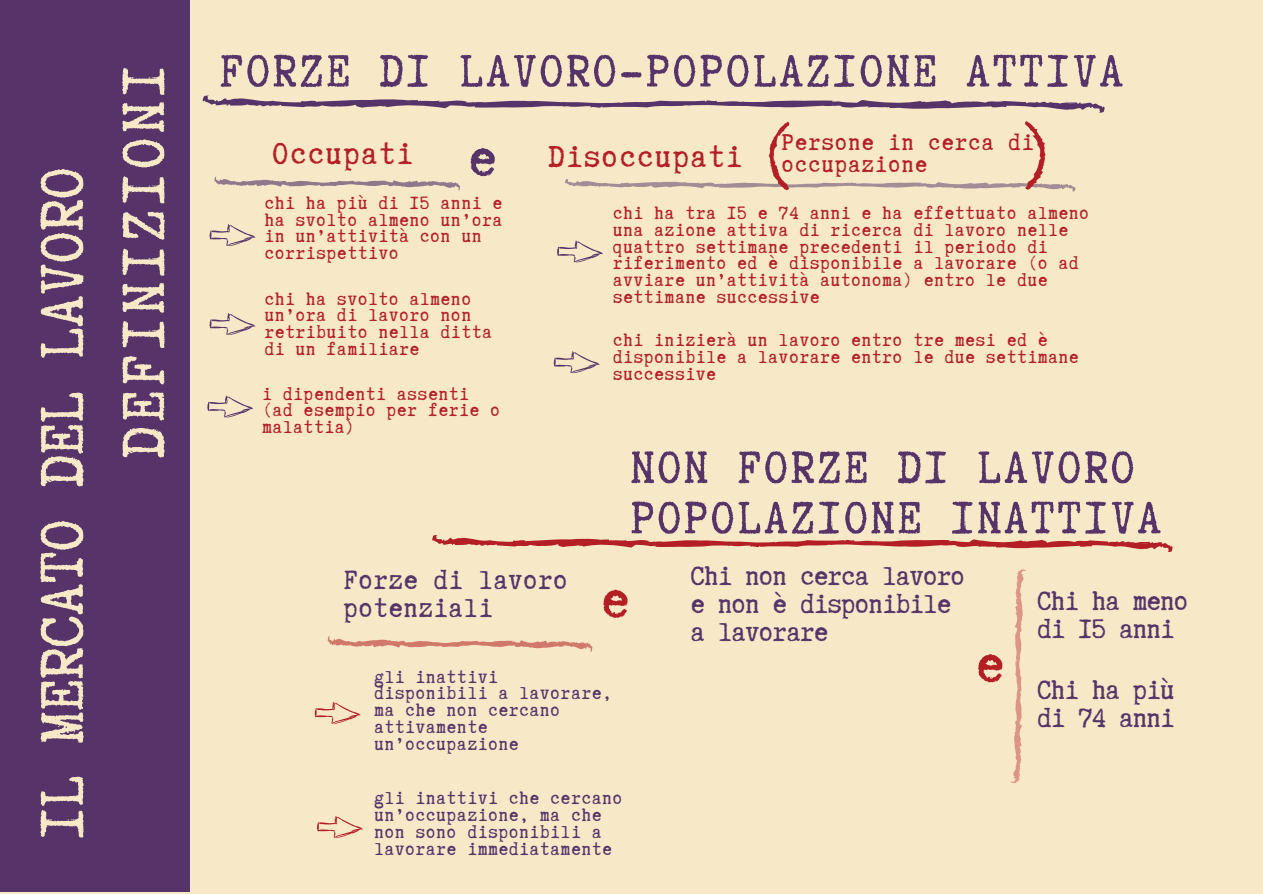
<style>
.page{position:relative;width:1263px;height:894px;background:#fff}
.page>*{position:absolute;margin:0;border:0;box-sizing:border-box;transform-origin:0 0}
.t1{font:94.35px "Truetypewriter Polygl OTT";color:#b41f26}
.t2{font:94.2px "Truetypewriter Polygl OTT";color:#b41f26}
.t3{font:72px "Truetypewriter Polygl OTT";color:#f7e8c8}
.t4{font:70.65px "Truetypewriter Polygl OTT";letter-spacing:.065em;color:#f7e8c8}
.t5{font:63px "Truetypewriter Polygl OTT";color:#b41f26}
.t6{font:54px/50.2px "Truetypewriter Polygl OTT";letter-spacing:.05em;color:#563469}
.t7{font:36px "Truetypewriter Polygl OTT";letter-spacing:.05em;color:#b41f26}
.t8{font:31.5px/27.9px "Truetypewriter Polygl OTT";letter-spacing:-.01em;color:#563469}
.t9{font:31.5px/27.9px "Truetypewriter Polygl OTT";letter-spacing:.03em;color:#563469}
.t10{font:27px/22.4px "Truetypewriter Polygl OTT";letter-spacing:.05em;color:#b41f26}
.t11{font:21px/16.8px "Truetypewriter Polygl OTT";letter-spacing:.05em;color:#b41f26}
.t12{font:21px/16.8px "Truetypewriter Polygl OTT";letter-spacing:.05em;color:#563469}
.s1{font-size:63px;color:#563469}
</style>
<div class="page">
<div style="left:0;top:0;width:1263px;height:893px;background:#f7e8c8"></div>
<div style="left:0;top:0;width:189px;height:891px;background:#563469"></div>
<svg style="left:214px;top:176px;width:246px;height:14px"></svg>
<svg style="left:565px;top:179px;width:511px;height:13px"></svg>
<svg style="left:432px;top:535px;width:741px;height:17px"></svg>
<svg style="left:327px;top:636px;width:266px;height:16px"></svg>
<svg style="left:202px;top:95px;width:903px;height:18px"></svg>
<svg style="left:1010px;top:569px;width:16px;height:214px"></svg>
<svg style="left:209px;top:224px;width:47px;height:22px"></svg>
<svg style="left:209px;top:313px;width:47px;height:22px"></svg>
<svg style="left:207px;top:395px;width:46px;height:23px"></svg>
<svg style="left:557px;top:240px;width:46px;height:23px"></svg>
<svg style="left:553px;top:351px;width:47px;height:23px"></svg>
<svg style="left:314px;top:701px;width:47px;height:23px"></svg>
<svg style="left:317px;top:816px;width:46px;height:22px"></svg>
<h3 class="t3" style="left:25px;top:839px;width:673px;rotate:-90deg">IL MERCATO DEL LAVORO</h3>
<h3 class="t4" style="left:107px;top:458px;width:394px;rotate:-90deg">DEFINIZIONI</h3>
<h3 class="t6" style="left:220px;top:45px;width:905px">FORZE DI LAVORO-POPOLAZIONE ATTIVA</h3>
<h2 class="t2" style="left:755px;top:107px;width:43px">(</h2>
<h1 class="t1" style="left:1018px;top:106px;width:43px">)</h1>
<h3 class="t7" style="left:273px;top:137px;width:471px">Occupati <span class="s1">e</span> Disoccupati</h3>
<p class="t10" style="left:782px;top:131px;width:253px">Persone in cerca di occupazione</p>
<p class="t11" style="left:265px;top:194px;width:239px">chi ha più di 15 anni e ha svolto almeno un’ora in un’attività con un corrispettivo</p>
<p class="t11" style="left:613px;top:204px;width:477px">chi ha tra 15 e 74 anni e ha effettuato almeno una azione attiva di ricerca di lavoro nelle quattro settimane precedenti il periodo di riferimento ed è disponibile a lavorare (o ad avviare un’attività autonoma) entro le due settimane successive</p>
<p class="t11" style="left:265px;top:290px;width:228px">chi ha svolto almeno un’ora di lavoro non retribuito nella ditta di un familiare</p>
<p class="t11" style="left:263px;top:385px;width:239px">i dipendenti assenti (ad esempio per ferie o malattia)</p>
<p class="t11" style="left:613px;top:331px;width:467px">chi inizierà un lavoro entro tre mesi ed è disponibile a lavorare entro le due settimane successive</p>
<h3 class="t6" style="left:631px;top:442px;width:532px">NON FORZE DI LAVORO<br>POPOLAZIONE INATTIVA</h3>
<h3 class="t8" style="left:691px;top:561px;width:276px">Chi non cerca lavoro e non è disponibile a lavorare</h3>
<h3 class="t9" style="left:344px;top:565px;width:225px">Forze di lavoro potenziali</h3>
<h3 class="t5" style="left:601px;top:566px;width:29px">e</h3>
<h3 class="t8" style="left:1037px;top:587px;width:152px">Chi ha meno di 15 anni</h3>
<h3 class="t8" style="left:976px;top:675px;width:200px;text-align:right"><sup>e</sup> Chi ha più di 74 anni</h3>
<p class="t12" style="left:374px;top:667px;width:239px">gli inattivi disponibili a lavorare, ma che non cercano attivamente un’occupazione</p>
<p class="t12" style="left:374px;top:789px;width:249px">gli inattivi che cercano un’occupazione, ma che non sono disponibili a lavorare immediatamente</p>
</div>
